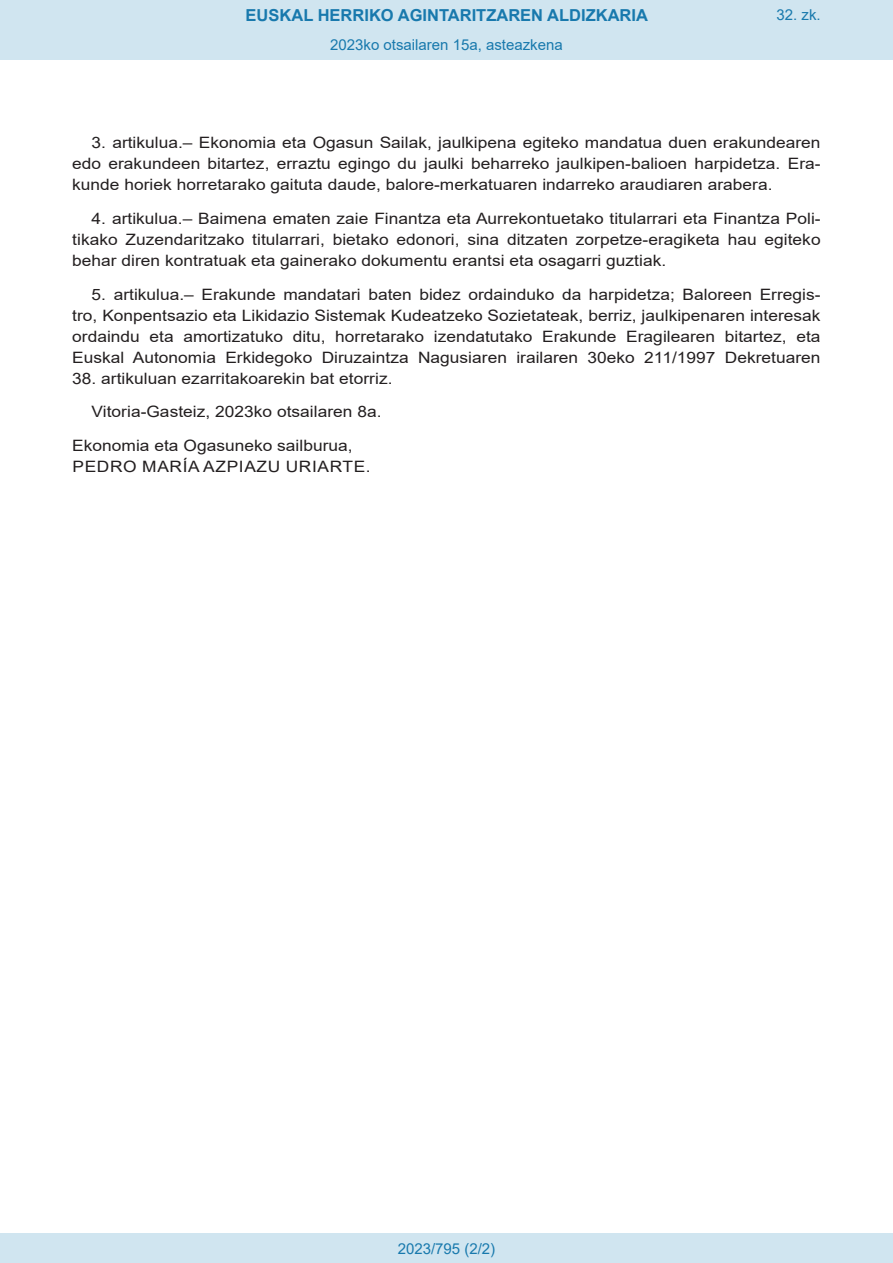
<style>
.page{position:relative;width:893px;height:1263px;background:#fff}
.page>*{position:absolute;margin:0;border:0;box-sizing:border-box;transform-origin:0 0}
.t1{font:700 16.5px "Arial";color:#1879ad}
.BOPVDetalle{font:15.6px/21px "Arial";color:#231f20;text-align:justify;scale:1.11 1}
.BOPVFirmaLugFec{font:15.6px "Arial";color:#231f20;scale:1.11 1}
.BOPVFirmaPuesto{font:15.6px "Arial";color:#231f20;scale:1.11 1}
.BOPVFirmaNombre{font:15.6px "Arial";letter-spacing:.035em;color:#231f20;scale:1.11 1}
.Paginacion_Centro{font:15px "Arial";color:#1879ad}
</style>
<div class="page">
<div style="left:0;top:0;width:893px;height:60px;background:#d0e5f0"></div>
<div style="left:0;top:1233px;width:893px;height:30px;background:#d0e5f0"></div>
<p class="t1" style="left:246px;top:3px;width:404px">EUSKAL HERRIKO AGINTARITZAREN ALDIZKARIA</p>
<p class="Paginacion_Centro" style="left:330px;top:35px;width:234px">2023ko otsailaren 15a, asteazkena</p>
<p class="Paginacion_Centro" style="left:776px;top:5px;width:46px">32. zk.</p>
<p class="BOPVDetalle" style="left:72px;top:132px;width:676px;text-indent:19px">3. artikulua.– Ekonomia eta Ogasun Sailak, jaulkipena egiteko mandatua duen erakundearen edo erakundeen bitartez, erraztu egingo du jaulki beharreko jaulkipen-balioen harpidetza. Era&shy;kunde horiek horretarako gaituta daude, balore-merkatuaren indarreko araudiaren arabera.</p>
<p class="BOPVDetalle" style="left:72px;top:208px;width:676px;text-indent:19px">4. artikulua.– Baimena ematen zaie Finantza eta Aurrekontuetako titularrari eta Finantza Poli&shy;tikako Zuzendaritzako titularrari, bietako edonori, sina ditzaten zorpetze-eragiketa hau egiteko behar diren kontratuak eta gainerako dokumentu erantsi eta osagarri guztiak.</p>
<p class="BOPVDetalle" style="left:72px;top:284px;width:676px;text-indent:19px">5. artikulua.– Erakunde mandatari baten bidez ordainduko da harpidetza; Baloreen Erregis&shy;tro, Konpentsazio eta Likidazio Sistemak Kudeatzeko Sozietateak, berriz, jaulkipenaren interesak ordaindu eta amortizatuko ditu, horretarako izendatutako Erakunde Eragilearen bitartez, eta Euskal Autonomia Erkidegoko Diruzaintza Nagusiaren irailaren 30eko 211/1997 Dekretuaren</p>
<p class="BOPVDetalle" style="left:72px;top:368px;width:290px">38. artikuluan ezarritakoarekin bat etorriz.</p>
<p class="BOPVFirmaLugFec" style="left:92px;top:401px;width:263px">Vitoria-Gasteiz, 2023ko otsailaren 8a.</p>
<p class="BOPVFirmaPuesto" style="left:72px;top:435px;width:254px">Ekonomia eta Ogasuneko sailburua,</p>
<p class="BOPVFirmaNombre" style="left:73px;top:456px;width:270px">PEDRO MARÍA AZPIAZU URIARTE.</p>
<p class="Paginacion_Centro" style="left:398px;top:1238px;width:99px">2023/795 (2/2)</p>
</div>
